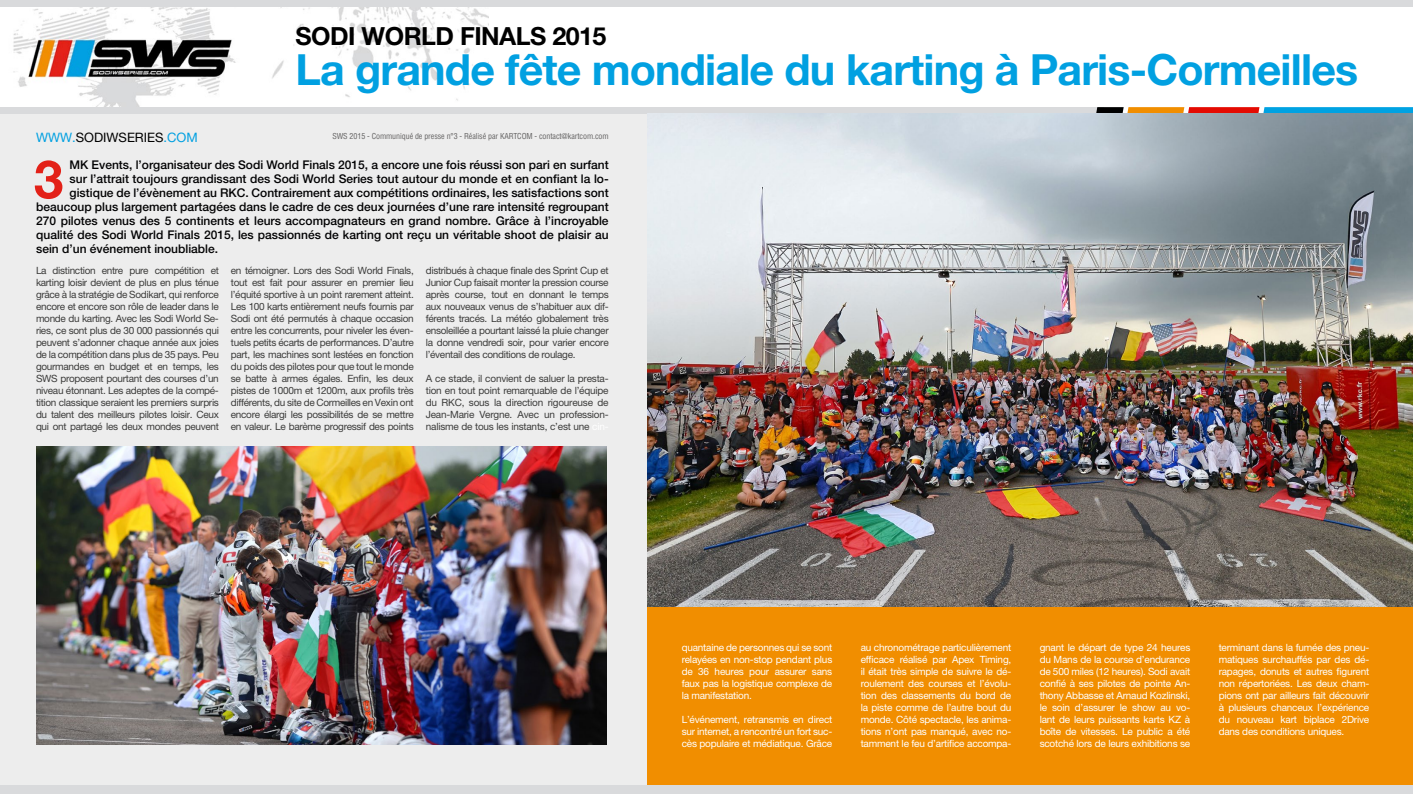
<style>
.page{position:relative;width:1413px;height:794px;background:#fff}
.page>*{position:absolute;margin:0;border:0;box-sizing:border-box;transform-origin:0 0}
.t1{font:700 53px "Helvetica Neue LT Std";color:#e32118}
.t2{font:700 43px "Helvetica Neue LT Std";letter-spacing:-.02em;color:#01a0e1}
.t3{font:700 25px "Helvetica Neue LT Std";letter-spacing:-.02em;color:#000}
.t4{font:13px "Helvetica Neue LT Pro";color:#000}
.t5{font:500 12px "Helvetica Neue LT Pro";color:#020203}
.t6{font:10px/12px "Helvetica Neue LT Pro";letter-spacing:-.03em;color:#3c3c3b;text-align:justify}
.t7{font:10px/12px "Helvetica Neue LT Pro";letter-spacing:-.02em;color:#fff;text-align:justify}
.t8{font:condensed 8px "Helvetica LT Std";letter-spacing:-.01em;color:#646363}
.s1{color:#01a0e1}
.s2{color:#fff}
</style>
<div class="page">
<div style="left:0;top:113px;width:1412px;height:681px;background:#ededed"></div>
<img style="left:0;top:6px;width:488px;height:101px">
<div style="left:0;top:1px;width:1412px;height:5px;background:#d9dadc"></div>
<div style="left:0;top:107px;width:1103px;height:6px;background:#d9dadc"></div>
<svg style="left:1096px;top:107px;width:316px;height:6px;background:#6c7679"></svg>
<div style="left:648px;top:607px;width:764px;height:187px;background:#f18e00"></div>
<div style="left:0;top:785px;width:1412px;height:9px;background:#d9dadc"></div>
<img style="left:36px;top:446px;width:570px;height:298px">
<img style="left:648px;top:113px;width:764px;height:494px">
<h3 class="t3" style="left:296px;top:21px;width:312px">SODI WORLD FINALS 2015</h3>
<h2 class="t2" style="left:296px;top:43px;width:1064px">La grande fête mondiale du karting à Paris-Cormeilles</h2>
<h3 class="t4" style="left:36px;top:130px;width:163px"><span class="s1">WWW.</span>SODIWSERIES<span class="s1">.COM</span></h3>
<p class="t8" style="left:332px;top:131px;width:278px">SWS 2015 - Communiqué de presse n°3 - Réalisé par KARTCOM - contact@kartcom.com</p>
<h1 class="t1" style="left:34px;top:147px;width:31px">3</h1>
<p class="t5" style="left:70px;top:158px;width:541px">MK Events, l’organisateur des Sodi World Finals 2015, a encore une fois réussi son pari en surfant</p>
<p class="t5" style="left:70px;top:172px;width:541px">sur l’attrait toujours grandissant des Sodi World Series tout autour du monde et en confiant la lo-</p>
<p class="t5" style="left:70px;top:186px;width:541px">gistique de l’évènement au RKC. Contrairement aux compétitions ordinaires, les satisfactions sont</p>
<p class="t5" style="left:36px;top:200px;width:574px">beaucoup plus largement partagées dans le cadre de ces deux journées d’une rare intensité regroupant</p>
<p class="t5" style="left:36px;top:214px;width:574px">270 pilotes venus des 5 continents et leurs accompagnateurs en grand nombre. Grâce à l’incroyable</p>
<p class="t5" style="left:36px;top:228px;width:574px">qualité des Sodi World Finals 2015, les passionnés de karting ont reçu un véritable shoot de plaisir au</p>
<p class="t5" style="left:36px;top:242px;width:184px">sein d’un événement inoubliable.</p>
<p class="t6" style="left:36px;top:264px;width:184px">La distinction entre pure compétition et karting loisir devient de plus en plus ténue grâce à la stratégie de Sodikart, qui renforce encore et encore son rôle de leader dans le monde du karting. Avec les Sodi World Se&shy;ries, ce sont plus de 30 000 passionnés qui peuvent s’adonner chaque année aux joies de la compétition dans plus de 35 pays. Peu gourmandes en budget et en temps, les SWS proposent pourtant des courses d’un niveau étonnant. Les adeptes de la compé&shy;tition classique seraient les premiers surpris du talent des meilleurs pilotes loisir. Ceux qui ont partagé les deux mondes peuvent</p>
<p class="t6" style="left:231px;top:264px;width:184px">en témoigner. Lors des Sodi World Finals, tout est fait pour assurer en premier lieu l’équité sportive à un point rarement atteint.<br>Les 100 karts entièrement neufs fournis par Sodi ont été permutés à chaque occasion entre les concurrents, pour niveler les éven&shy;tuels petits écarts de performances. D’autre part, les machines sont lestées en fonction du poids des pilotes pour que tout le monde se batte à armes égales. Enfin, les deux pistes de 1000m et 1200m, aux profils très différents, du site de Cormeilles en Vexin ont encore élargi les possibilités de se mettre en valeur. Le barème progressif des points</p>
<p class="t6" style="left:426px;top:264px;width:184px">distribués à chaque finale des Sprint Cup et Junior Cup faisait monter la pression course après course, tout en donnant le temps aux nouveaux venus de s’habituer aux dif&shy;férents tracés. La météo globalement très ensoleillée a pourtant laissé la pluie changer la donne vendredi soir, pour varier encore l’éventail des conditions de roulage.</p>
<p class="t6" style="left:426px;top:372px;width:184px">A ce stade, il convient de saluer la presta&shy;tion en tout point remarquable de l’équipe du RKC, sous la direction rigoureuse de Jean-Marie Vergne. Avec un profession&shy;nalisme de tous les instants, c’est une <span class="s2">cin-</span></p>
<p class="t7" style="left:682px;top:641px;width:152px">quantaine de personnes qui se sont relayées en non-stop pendant plus de 36 heures pour assurer sans faux pas la logistique complexe de la manifestation.</p>
<p class="t7" style="left:682px;top:713px;width:152px">L’événement, retransmis en direct sur internet, a rencontré un fort suc&shy;cès populaire et médiatique. Grâce</p>
<p class="t7" style="left:861px;top:641px;width:152px">au chronométrage particulièrement efficace réalisé par Apex Timing, il était très simple de suivre le dé&shy;roulement des courses et l’évolu&shy;tion des classements du bord de la piste comme de l’autre bout du monde. Côté spectacle, les anima&shy;tions n’ont pas manqué, avec no&shy;tamment le feu d’artifice accompa-</p>
<p class="t7" style="left:1040px;top:641px;width:152px">gnant le départ de type 24 heures du Mans de la course d’endurance de 500 miles (12 heures). Sodi avait confié à ses pilotes de pointe An&shy;thony Abbasse et Arnaud Kozlinski, le soin d’assurer le show au vo&shy;lant de leurs puissants karts KZ à boîte de vitesses. Le public a été scotché lors de leurs exhibitions se</p>
<p class="t7" style="left:1218px;top:641px;width:152px">terminant dans la fumée des pneu&shy;matiques surchauffés par des dé&shy;rapages, donuts et autres figurent non répertoriées. Les deux cham&shy;pions ont par ailleurs fait découvrir à plusieurs chanceux l’expérience du nouveau kart biplace 2Drive dans des conditions uniques.</p>
</div>
